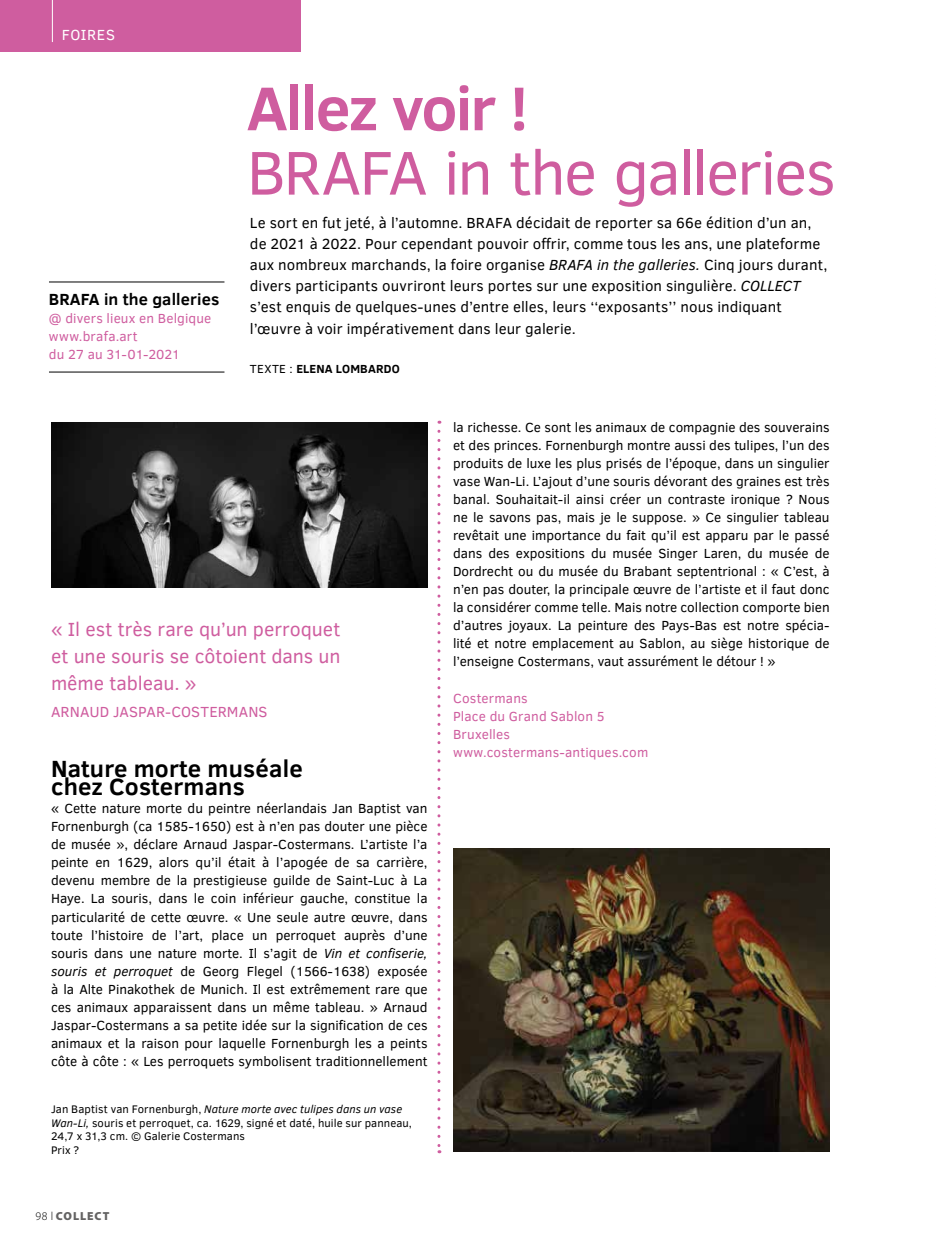
<style>
.page{position:relative;width:936px;height:1251px;background:#fff}
.page>*{position:absolute;margin:0;border:0;box-sizing:border-box;transform-origin:0 0}
.t1{font:63px "Clear Sans";letter-spacing:-.035em;color:#cf5d9f}
.t2{font:700 63px "Clear Sans";letter-spacing:-.035em;color:#cf5d9f}
.t3{font:700 24px/18px "Clear Sans";letter-spacing:.01em;color:#000}
.t4{font:19.5px/27px "Clear Sans";letter-spacing:-.005em;color:#cf5d9f;text-align:justify}
.t5{font:700 16.5px "Clear Sans";letter-spacing:.01em;color:#000}
.t6{font:15px/21.1px "Clear Sans";letter-spacing:.005em;color:#000}
.t7{font:15px "Clear Sans";letter-spacing:.01em;color:#cf5d9f}
.t8{font:15px "Clear Sans";letter-spacing:.04em;color:#fff}
.t9{font:13.5px/18px "Clear Sans";color:#000;text-align:justify}
.t10{font:13.5px/18px "Clear Sans";letter-spacing:.01em;color:#cf5d9f}
.t11{font:700 12px "Clear Sans";letter-spacing:.015em;color:#000}
.t12{font:900 11.7px "Myriad Pro";letter-spacing:.08em;color:#646363}
.t13{font:11.25px/13.5px "Clear Sans";letter-spacing:.005em;color:#000}
.s1{font-style:italic}
.s2{font-weight:400}
.s3{font-weight:300;color:#000}
</style>
<div class="page">
<div style="left:0;top:0;width:300px;height:52px;background:#cf5d9f"></div>
<hr style="left:52px;top:0;width:1px;height:42px;background:#fff">
<hr style="left:49px;top:281px;width:175px;height:1px;background:#000">
<hr style="left:49px;top:371px;width:175px;height:1px;background:#000">
<img style="left:51px;top:422px;width:376px;height:165px">
<img style="left:453px;top:848px;width:376px;height:303px">
<svg style="left:437px;top:431px;width:3px;height:721px"></svg>
<p class="t8" style="left:62px;top:25px;width:55px">FOIRES</p>
<p class="t5" style="left:49px;top:287px;width:172px">BRAFA in the galleries</p>
<p class="t10" style="left:49px;top:309px;width:164px">@ divers lieux en Belgique www.brafa.art<br>du 27 au 31-01-2021</p>
<h1 class="t2" style="left:247px;top:62px;width:283px">Allez voir !</h1>
<h1 class="t1" style="left:247px;top:131px;width:590px">BRAFA in the galleries</h1>
<p class="t6" style="left:250px;top:212px;width:579px">Le sort en fut jeté, à l’automne. BRAFA décidait de reporter sa 66e édition d’un an, de 2021 à 2022. Pour cependant pouvoir offrir, comme tous les ans, une plateforme aux nombreux marchands, la foire organise <span class="s1">BRAFA in the galleries.</span> Cinq jours durant, divers participants ouvriront leurs portes sur une exposition singulière. <span class="s1">COLLECT </span>s’est enquis de quelques-unes d’entre elles, leurs ‘‘exposants’’ nous indiquant l’œuvre à voir impérativement dans leur galerie.</p>
<p class="t11" style="left:250px;top:360px;width:151px"><span class="s2">TEXTE :</span> ELENA LOMBARDO</p>
<h3 class="t4" style="left:51px;top:615px;width:291px">« Il est très rare qu’un perroquet et une souris se côtoient dans un même tableau. »</h3>
<p class="t7" style="left:51px;top:702px;width:218px">ARNAUD JASPAR-COSTERMANS</p>
<h2 class="t3" style="left:51px;top:759px;width:253px">Nature morte muséale chez Costermans</h2>
<p class="t9" style="left:51px;top:799px;width:378px">« Cette nature morte du peintre néerlandais Jan Baptist van Fornenburgh (ca 1585-1650) est à n’en pas douter une pièce de musée », déclare Arnaud Jaspar-Costermans. L’artiste l’a peinte en 1629, alors qu’il était à l’apogée de sa carrière, devenu membre de la prestigieuse guilde de Saint-Luc à La Haye. La souris, dans le coin inférieur gauche, constitue la particularité de cette œuvre. « Une seule autre œuvre, dans toute l’histoire de l’art, place un perroquet auprès d’une souris dans une nature morte. Il s’agit de <span class="s1">Vin et confiserie, souris et perroquet</span> de Georg Flegel (1566-1638) exposée à la Alte Pinakothek de Munich. Il est extrêmement rare que ces animaux apparaissent dans un même tableau. » Arnaud Jaspar-Costermans a sa petite idée sur la signification de ces animaux et la raison pour laquelle Fornenburgh les a peints côte à côte : « Les perroquets symbolisent traditionnellement</p>
<p class="t13" style="left:51px;top:1102px;width:362px">Jan Baptist van Fornenburgh, <span class="s1">Nature morte avec tulipes dans un vase Wan-Li,</span> souris et perroquet, ca. 1629, signé et daté, huile sur panneau, 24,7 x 31,3 cm. © Galerie Costermans<br>Prix ?</p>
<p class="t12" style="left:35px;top:1208px;width:75px"><span class="s3">98 l</span> COLLECT</p>
<p class="t9" style="left:453px;top:418px;width:378px">la richesse. Ce sont les animaux de compagnie des souverains et des princes. Fornenburgh montre aussi des tulipes, l’un des produits de luxe les plus prisés de l’époque, dans un singulier vase Wan-Li. L’ajout d’une souris dévorant des graines est très banal. Souhaitait-il ainsi créer un contraste ironique ? Nous ne le savons pas, mais je le suppose. » Ce singulier tableau revêtait une importance du fait qu’il est apparu par le passé dans des expositions du musée Singer Laren, du musée de Dordrecht ou du musée du Brabant septentrional : « C’est, à n’en pas douter, la principale œuvre de l’artiste et il faut donc la considérer comme telle. Mais notre collection comporte bien d’autres joyaux. La peinture des Pays-Bas est notre spécia&shy;lité et notre emplacement au Sablon, au siège historique de l’enseigne Costermans, vaut assurément le détour ! »</p>
<p class="t10" style="left:453px;top:689px;width:197px">Costermans<br>Place du Grand Sablon 5<br>Bruxelles www.costermans-antiques.com</p>
</div>
